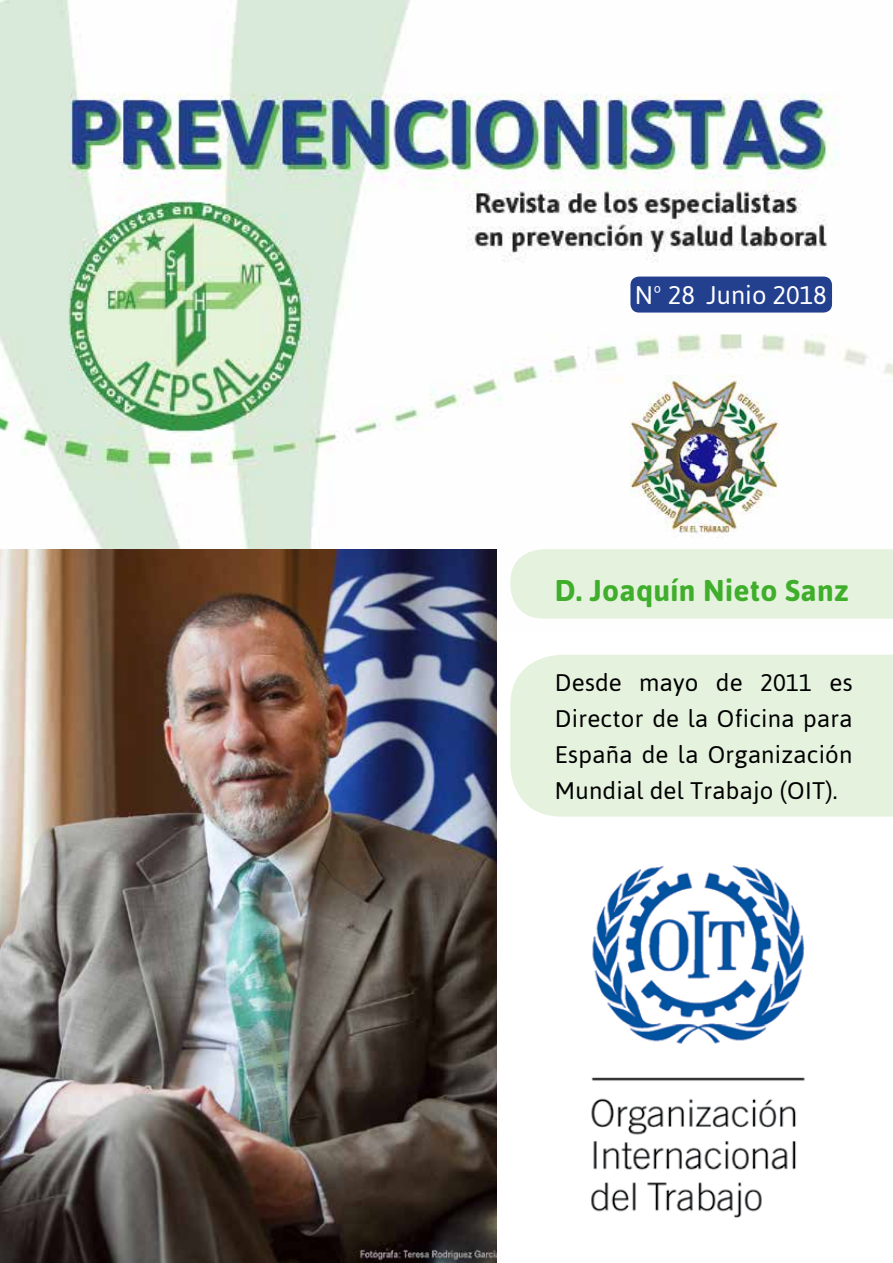
<style>
.page{position:relative;width:893px;height:1263px;background:#fff}
.page>*{position:absolute;margin:0;border:0;box-sizing:border-box;transform-origin:0 0}
.t1{font:700 30px "Asap";letter-spacing:.01em;color:#3fae2a}
.t2{font:25.5px "Asap";color:#fff}
.t3{font:24px/36px "Asap";letter-spacing:.01em;color:#000;text-align:justify}
</style>
<div class="page">
<div style="left:510px;top:655px;width:383px;height:162px;background:#e5f2de"></div>
<img style="left:0;top:0;width:893px;height:549px">
<img style="left:630px;top:376px;width:148px;height:161px">
<div style="left:630px;top:277px;width:202px;height:36px;background:#23408f;border-radius:9px"></div>
<div style="left:510px;top:549px;width:383px;height:70px;background:#e5f2de"></div>
<img style="left:0;top:549px;width:497px;height:714px">
<img style="left:591px;top:865px;width:214px;height:353px">
<p class="t2" style="left:635px;top:280px;width:193px">Nº 28 Junio 2018</p>
<p class="t1" style="left:555px;top:573px;width:295px">D. Joaquín Nieto Sanz</p>
<p class="t3" style="left:555px;top:664px;width:299px">Desde mayo de 2011 es Director de la Oficina para España de la Organización Mundial del Trabajo (OIT).</p>
</div>
